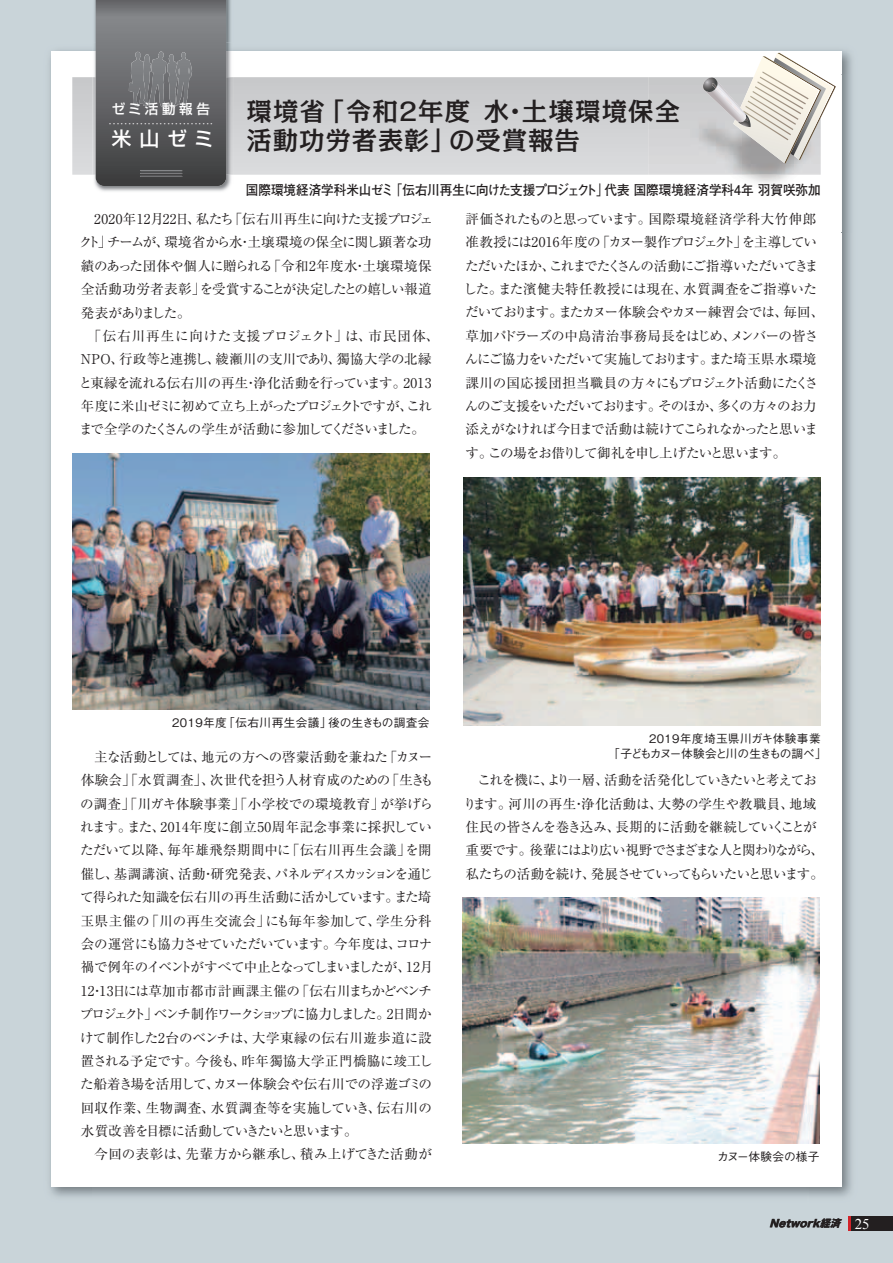
<style>
.page{position:relative;width:893px;height:1263px;background:#c9d4d9}
.page>*{position:absolute;margin:0;border:0;box-sizing:border-box;transform-origin:0 0}
.t1{font:500 25.5px/29.7px "Kakumin Pro";letter-spacing:.045em;color:#231f20}
.t2{font:500 19.5px "Shin Go Pro";color:#fff}
.t3{font:13.5px/23.4px "Ryumin Pro";letter-spacing:-.04em;color:#231f20}
.t4{font:13.5px/23.4px "Ryumin Pro";letter-spacing:-.06em;color:#231f20}
.t5{font:700 13.5px "Futo Go B101 Pro";color:#231f20;scale:.93 1}
.t6{font:13.5px "Ryumin Pro";letter-spacing:.015em;color:#231f20}
.t7{font:500 13.5px "Shin Go Pro";letter-spacing:.28em;color:#fff}
.t8{font:500 11.7px/14.9px "Gothic BBB Pro";color:#231f20}
.t9{font:500 11.7px "Gothic BBB Pro";letter-spacing:.03em;color:#231f20}
.t10{font:italic 10.05px "Hira Kaku Std W8";color:#231f20}
.t11{font:500 6px "Shin Go Pro";color:#fff}
.s1{font-family:"Times New Roman";font-style:normal;font-size:14.85px;color:#fff}
</style>
<div class="page">
<img style="left:49px;top:50px;width:44px;height:1147px">
<img style="left:809px;top:232px;width:43px;height:965px">
<img style="left:93px;top:1186px;width:716px;height:11px">
<div style="left:51px;top:51px;width:791px;height:1135px;background:#fff"></div>
<svg style="left:72px;top:77px;width:576px;height:98px;background:#d1d2d4"></svg>
<img style="left:92px;top:0;width:141px;height:192px">
<img style="left:92px;top:77px;width:141px;height:98px">
<svg style="left:702px;top:53px;width:134px;height:111px"></svg>
<svg style="left:96px;top:0;width:130px;height:186px;background:#656669"></svg>
<img style="left:72px;top:454px;width:357px;height:255px">
<img style="left:463px;top:478px;width:358px;height:247px">
<img style="left:462px;top:898px;width:358px;height:245px">
<div style="left:850px;top:1216px;width:43px;height:15px;background:#231f20"></div>
<svg style="left:848px;top:1216px;width:2px;height:15px"></svg>
<p class="t7" style="left:112px;top:98px;width:100px">ゼミ活動報告</p>
<h2 class="t2" style="left:112px;top:122px;width:103px">米山ゼミ</h2>
<p class="t11" style="left:107px;top:119px;width:109px">・・・・・・・・・・・・・・・・・・・・・・・・・・・</p>
<h1 class="t1" style="left:247px;top:93px;width:435px">環境省「令和2年度 水・土壌環境保全活動功労者表彰」の受賞報告</h1>
<p class="t5" style="left:246px;top:179px;width:619px">国際環境経済学科米山ゼミ 「伝右川再生に向けた支援プロジェクト」代表 国際環境経済学科4年 羽賀咲弥加</p>
<p class="t3" style="left:79px;top:206px;width:355px;text-indent:15px">2020年12月22日、私たち「伝右川再生に向けた支援プロジェクト」チームが、環境省から水・土壌環境の保全に関し顕著な功績のあった団体や個人に贈られる「令和2年度水・土壌環境保全活動功労者表彰」を受賞することが決定したとの嬉しい報道発表がありました。</p>
<p class="t3" style="left:79px;top:323px;width:362px;text-indent:9px">「伝右川再生に向けた支援プロジェクト」は、市民団体、NPO、行政等と連携し、綾瀬川の支川であり、獨協大学の北縁と東縁を流れる伝右川の再生・浄化活動を行っています。2013年度に米山ゼミに初めて立ち上がったプロジェクトですが、これまで全学のたくさんの学生が活動に参加してくださいました。</p>
<p class="t4" style="left:463px;top:206px;width:362px">評価されたものと思っています。国際環境経済学科大竹伸郎准教授には2016年度の「カヌー製作プロジェクト」を主導していただいたほか、これまでたくさんの活動にご指導いただいてきました。また濱健夫特任教授には現在、水質調査をご指導いただいております。またカヌー体験会やカヌー練習会では、毎回、草加パドラーズの中島清治事務局長をはじめ、メンバーの皆さんにご協力をいただいて実施しております。また埼玉県水環境課川の国応援団担当職員の方々にもプロジェクト活動にたくさんのご支援をいただいております。そのほか、多くの方々のお力添えがなければ今日まで活動は続けてこられなかったと思います。この場をお借りして御礼を申し上げたいと思います。</p>
<p class="t9" style="left:172px;top:714px;width:259px">2019年度「伝右川再生会議」後の生きもの調査会</p>
<p class="t3" style="left:80px;top:744px;width:355px;text-indent:15px">主な活動としては、地元の方への啓蒙活動を兼ねた「カヌー体験会」「水質調査」、次世代を担う人材育成のための「生きもの調査」「川ガキ体験事業」「小学校での環境教育」が挙げられます。また、2014年度に創立50周年記念事業に採択していただいて以降、毎年雄飛祭期間中に「伝右川再生会議」を開催し、基調講演、活動・研究発表、パネルディスカッションを通じて得られた知識を伝右川の再生活動に活かしています。また埼玉県主催の「川の再生交流会」にも毎年参加して、学生分科会の運営にも協力させていただいています。今年度は、コロナ禍で例年のイベントがすべて中止となってしまいましたが、12月12・13日には草加市都市計画課主催の「伝右川まちかどベンチプロジェクト」ベンチ制作ワークショップに協力しました。2日間かけて制作した2台のベンチは、大学東縁の伝右川遊歩道に設置される予定です。今後も、昨年獨協大学正門橋脇に竣工した船着き場を活用して、カヌー体験会や伝右川での浮遊ゴミの回収作業、生物調査、水質調査等を実施していき、伝右川の水質改善を目標に活動していきたいと思います。</p>
<p class="t6" style="left:94px;top:1144px;width:339px">今回の表彰は、先輩方から継承し、積み上げてきた活動が</p>
<p class="t8" style="left:608px;top:729px;width:220px;text-indent:41px">2019年度埼玉県川ガキ体験事業「子どもカヌー体験会と川の生きもの調べ」</p>
<p class="t4" style="left:463px;top:767px;width:363px;text-align:center">これを機に、より一層、活動を活発化していきたいと考えてお<br>ります。河川の再生・浄化活動は、大勢の学生や教職員、地域住民の皆さんを巻き込み、長期的に活動を継続していくことが重要です。後輩にはより広い視野でさまざまな人と関わりながら、私たちの活動を続け、発展させていってもらいたいと思います。</p>
<p class="t8" style="left:717px;top:1147px;width:104px">カヌー体験会の様子</p>
<p class="t10" style="left:770px;top:1218px;width:101px">Network経済 <span class="s1">2 5</span></p>
</div>
